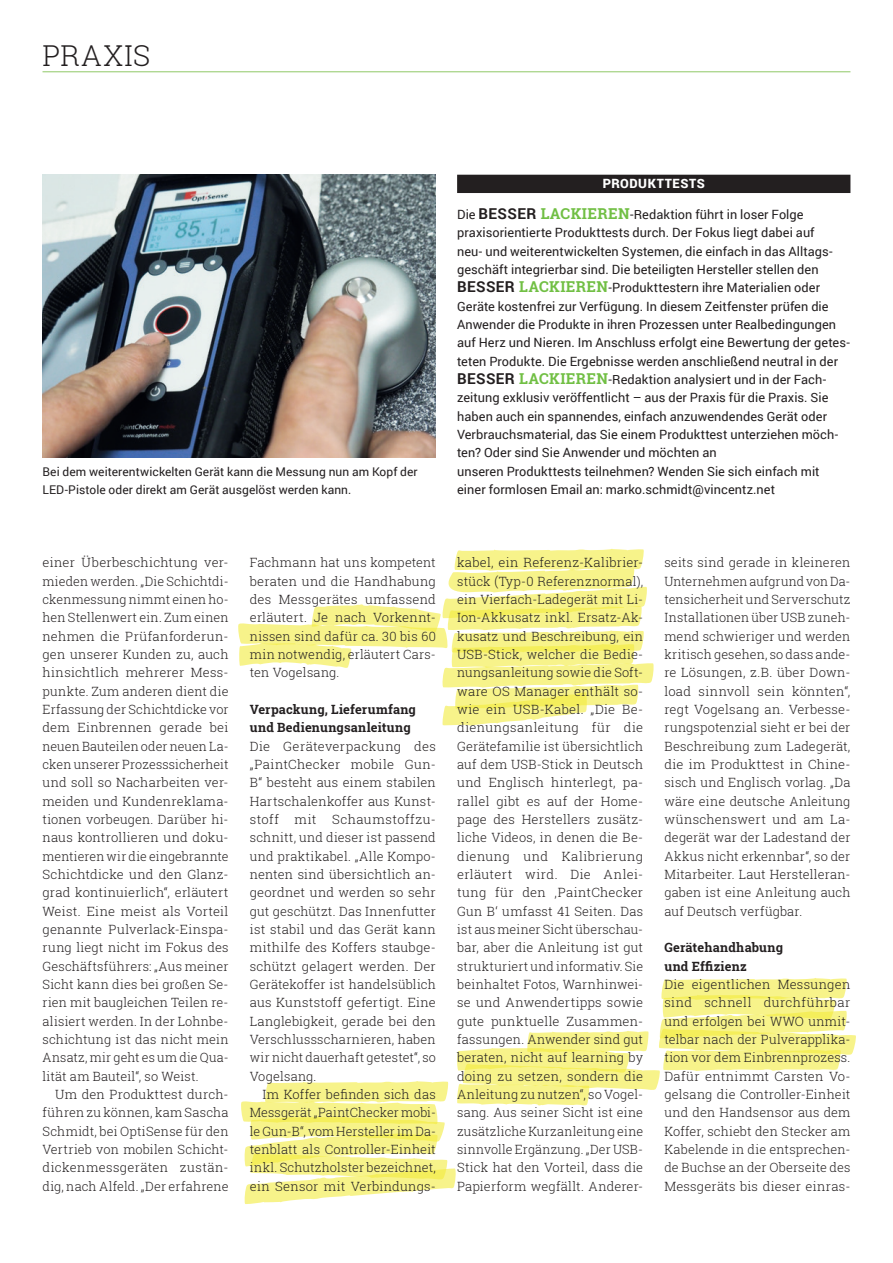
<style>
.page{position:relative;width:893px;height:1263px;background:#fff}
.page>*{position:absolute;margin:0;border:0;box-sizing:border-box;transform-origin:0 0}
.t1{font:300 28.8px "Roboto Slab";letter-spacing:.04em;color:#231f20}
.t2{font:300 12.75px/18.3px "Roboto Slab";letter-spacing:.01em;color:#231f20;text-align:justify}
.t3{font:12.75px/18.3px "Roboto";letter-spacing:.005em;color:#231f20}
.t4{font:700 12.75px/18.3px "Roboto Slab";letter-spacing:.015em;color:#231f20}
.t5{font:900 12.75px "Roboto";letter-spacing:.045em;color:#fff}
.t6{font:12px/18.3px "Roboto";letter-spacing:.01em;color:#231f20}
.s1{font-weight:700;font-size:15px}
.s2{font-family:"Roboto Slab";font-weight:700;font-size:15px;color:#71bf44}
</style>
<div class="page">
<hr style="left:43px;top:71px;width:807px;height:1px;background:#9cce77">
<svg style="left:241px;top:978px;width:615px;height:226px"></svg>
<svg style="left:238px;top:549px;width:416px;height:177px"></svg>
<img style="left:43px;top:175px;width:393px;height:282px">
<div style="left:457px;top:175px;width:393px;height:18px;background:#231f20"></div>
<h1 class="t1" style="left:43px;top:36px;width:109px">PRAXIS</h1>
<p class="t6" style="left:43px;top:462px;width:377px">Bei dem weiterentwickelten Gerät kann die Messung nun am Kopf der<br>LED-Pistole oder direkt am Gerät ausgelöst werden kann.</p>
<p class="t5" style="left:603px;top:174px;width:104px">PRODUKTTESTS</p>
<p class="t3" style="left:457px;top:205px;width:394px">Die <span class="s1">BESSER</span> <span class="s2">LACKIEREN</span>-Redaktion führt in loser Folge praxisorientierte Produkttests durch. Der Fokus liegt dabei auf<br>neu- und weiterentwickelten Systemen, die einfach in das Alltags&shy;geschäft integrierbar sind. Die beteiligten Hersteller stellen den <span class="s1">BESSER</span> <span class="s2">LACKIEREN</span>-Produkttestern ihre Materialien oder Geräte kostenfrei zur Verfügung. In diesem Zeitfenster prüfen die Anwender die Produkte in ihren Prozessen unter Realbedingungen auf Herz und Nieren. Im Anschluss erfolgt eine Bewertung der getes&shy;teten Produkte. Die Ergebnisse werden anschließend neutral in der <span class="s1">BESSER</span> <span class="s2">LACKIEREN</span>-Redaktion analysiert und in der Fach&shy;zeitung exklusiv veröffentlicht – aus der Praxis für die Praxis. Sie haben auch ein spannendes, einfach anzuwendendes Gerät oder Verbrauchsmaterial, das Sie einem Produkttest unterziehen möch&shy;ten? Oder sind Sie Anwender und möchten an<br>unseren Produkttests teilnehmen? Wenden Sie sich einfach mit einer formlosen Email an: marko.schmidt@vincentz.net</p>
<p class="t2" style="left:43px;top:553px;width:188px;text-align:left">einer Überbeschichtung ver&shy;mieden werden. „Die Schichtdi&shy;ckenmessung nimmt einen ho&shy;hen Stellenwert ein. Zum einen nehmen die Prüfanforderun&shy;gen unserer Kunden zu, auch hinsichtlich mehrerer Mess&shy;punkte. Zum anderen dient die<br>Erfassung der Schichtdicke vor dem Einbrennen gerade bei neuen Bauteilen oder neuen La&shy;cken unserer Prozesssicherheit und soll so Nacharbeiten ver&shy;meiden und Kundenreklama&shy;tionen vorbeugen. Darüber hi&shy;naus kontrollieren und doku&shy;mentieren wir die eingebrannte<br>Schichtdicke und den Glanz&shy;grad kontinuierlich“, erläutert<br>Weist. Eine meist als Vorteil genannte Pulverlack-Einspa&shy;rung liegt nicht im Fokus des<br>Geschäftsführers: „Aus meiner<br>Sicht kann dies bei großen Se&shy;rien mit baugleichen Teilen re&shy;alisiert werden. In der Lohnbe&shy;schichtung ist das nicht mein<br>Ansatz, mir geht es um die Qua&shy;lität am Bauteil“, so Weist.</p>
<p class="t2" style="left:43px;top:1085px;width:188px;text-indent:13px">Um den Produkttest durch&shy;führen zu können, kam Sascha Schmidt, bei OptiSense für den Vertrieb von mobilen Schicht&shy;dickenmessgeräten zustän&shy;dig, nach Alfeld. „Der erfahrene</p>
<p class="t2" style="left:250px;top:553px;width:188px">Fachmann hat uns kompetent beraten und die Handhabung des Messgerätes umfassend erläutert. Je nach Vorkennt&shy;nissen sind dafür ca. 30 bis 60 min notwendig, erläutert Cars&shy;ten Vogelsang.</p>
<p class="t4" style="left:250px;top:700px;width:168px">Verpackung, Lieferumfang und Bedienungsanleitung</p>
<p class="t2" style="left:250px;top:736px;width:188px">Die Geräteverpackung des „PaintChecker mobile Gun-B“ besteht aus einem stabilen Hartschalenkoffer aus Kunst&shy;stoff mit Schaumstoffzu&shy;schnitt, und dieser ist passend und praktikabel. „Alle Kompo&shy;nenten sind übersichtlich an&shy;geordnet und werden so sehr gut geschützt. Das Innenfutter ist stabil und das Gerät kann mithilfe des Koffers staubge&shy;schützt gelagert werden. Der Gerätekoffer ist handelsüblich aus Kunststoff gefertigt. Eine Langlebigkeit, gerade bei den Verschlussscharnieren, haben wir nicht dauerhaft getestet“, so Vogelsang.</p>
<p class="t2" style="left:250px;top:1085px;width:188px;text-indent:13px">Im Koffer befinden sich das Messgerät „PaintChecker mobi&shy;le Gun-B“, vom Hersteller im Da&shy;tenblatt als Controller-Einheit inkl. Schutzholster bezeichnet, ein Sensor mit Verbindungs-</p>
<p class="t2" style="left:457px;top:553px;width:188px">kabel, ein Referenz-Kalibrier&shy;stück (Typ-0 Referenznormal), ein Vierfach-Ladegerät mit Li-Ion-Akkusatz inkl. Ersatz-Ak&shy;kusatz und Beschreibung, ein USB-Stick, welcher die Bedie&shy;nungsanleitung sowie die Soft&shy;ware OS Manager enthält so&shy;wie ein USB-Kabel. „Die Be&shy;dienungsanleitung für die Gerätefamilie ist übersichtlich auf dem USB-Stick in Deutsch und Englisch hinterlegt, pa&shy;rallel gibt es auf der Home&shy;page des Herstellers zusätz&shy;liche Videos, in denen die Be&shy;dienung und Kalibrierung erläutert wird. Die Anlei&shy;tung für den ,PaintChecker Gun B‘ umfasst 41 Seiten. Das ist aus meiner Sicht überschau&shy;bar, aber die Anleitung ist gut strukturiert und informativ. Sie beinhaltet Fotos, Warnhinwei&shy;se und Anwendertipps sowie gute punktuelle Zusammen&shy;fassungen. Anwender sind gut beraten, nicht auf learning by doing zu setzen, sondern die Anleitung zu nutzen“, so Vogel&shy;sang. Aus seiner Sicht ist eine zusätzliche Kurzanleitung eine sinnvolle Ergänzung. „Der USB-Stick hat den Vorteil, dass die Papierform wegfällt. Anderer-</p>
<p class="t2" style="left:664px;top:553px;width:188px">seits sind gerade in kleineren Unternehmen aufgrund von Da&shy;tensicherheit und Serverschutz Installationen über USB zuneh&shy;mend schwieriger und werden kritisch gesehen, so dass ande&shy;re Lösungen, z.B. über Down&shy;load sinnvoll sein könnten“, regt Vogelsang an. Verbesse&shy;rungspotenzial sieht er bei der Beschreibung zum Ladegerät, die im Produkttest in Chine&shy;sisch und Englisch vorlag. „Da wäre eine deutsche Anleitung wünschenswert und am La&shy;degerät war der Ladestand der Akkus nicht erkennbar“, so der Mitarbeiter. Laut Herstelleran&shy;gaben ist eine Anleitung auch auf Deutsch verfügbar.</p>
<p class="t4" style="left:664px;top:938px;width:120px">Gerätehandhabung und Effizienz</p>
<p class="t2" style="left:664px;top:975px;width:188px">Die eigentlichen Messungen sind schnell durchführbar und erfolgen bei WWO unmit&shy;telbar nach der Pulverapplika&shy;tion vor dem Einbrennprozess.<br>Dafür entnimmt Carsten Vo&shy;gelsang die Controller-Einheit und den Handsensor aus dem Koffer, schiebt den Stecker am Kabelende in die entsprechen&shy;de Buchse an der Oberseite des Messgeräts bis dieser einras-</p>
</div>
